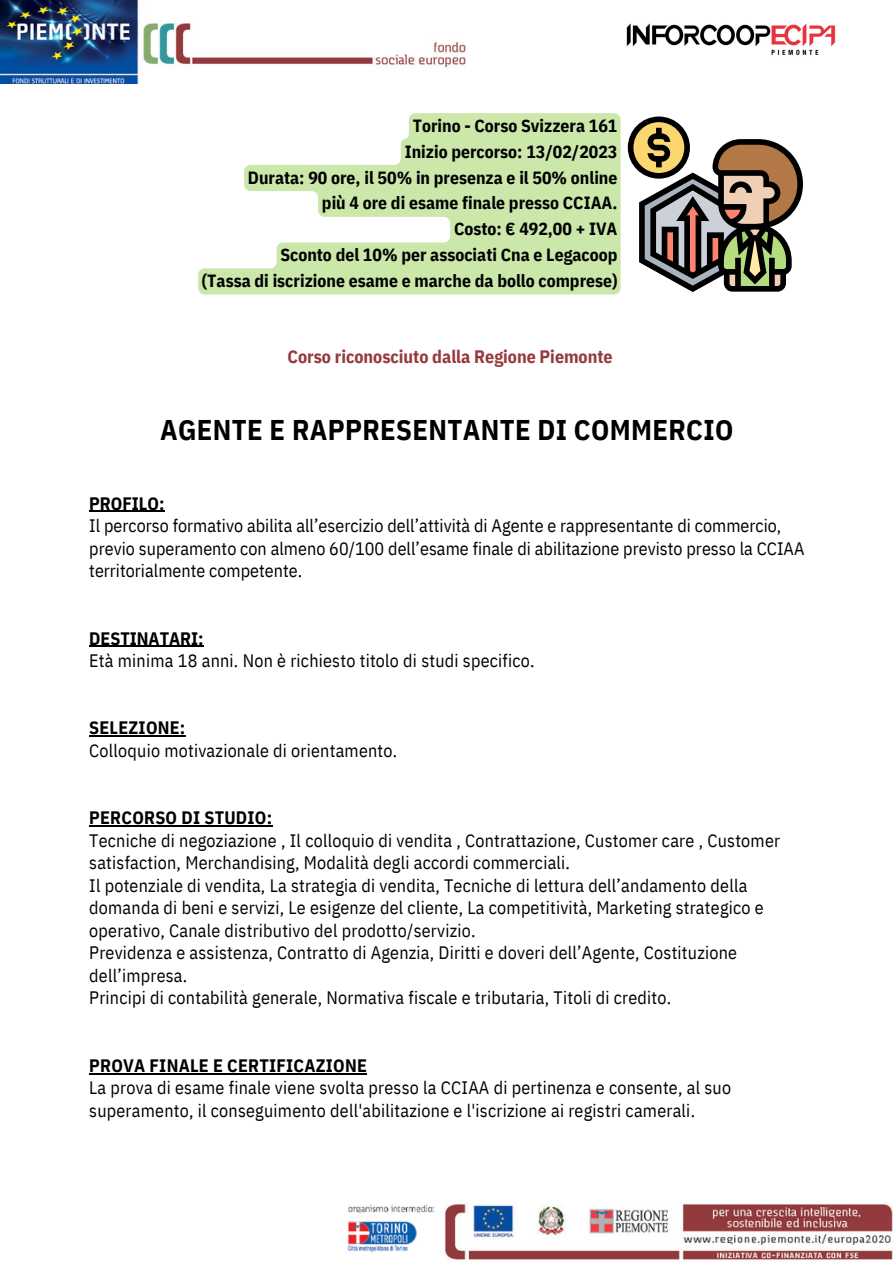
<style>
.page{position:relative;width:893px;height:1264px;background:#fff}
.page>*{position:absolute;margin:0;border:0;box-sizing:border-box;transform-origin:0 0}
.t1{font:700 28.5px "IBM Plex Sans Cond";letter-spacing:.015em;color:#000}
.t2{font:18px/22.5px "IBM Plex Sans Cond";letter-spacing:.015em;color:#000}
.t3{font:700 18px "IBM Plex Sans Cond";letter-spacing:.015em;color:#000}
.t4{font:700 18px "IBM Plex Sans Cond";color:#943a3f}
.t5{font:700 17.7px/25.8px "IBM Plex Sans Cond";color:#000;text-align:right}
</style>
<div class="page">
<img style="left:626px;top:23px;width:210px;height:32px">
<img style="left:0;top:0;width:465px;height:83px">
<img style="left:444px;top:1204px;width:448px;height:56px">
<img style="left:347px;top:1204px;width:87px;height:49px">
<hr style="left:89px;top:510px;width:75px;height:2px;background:#000">
<hr style="left:89px;top:645px;width:109px;height:1px;background:#000">
<hr style="left:89px;top:735px;width:97px;height:1px;background:#000">
<hr style="left:89px;top:825px;width:183px;height:1px;background:#000">
<hr style="left:89px;top:1072px;width:278px;height:2px;background:#000">
<svg style="left:627px;top:116px;width:175px;height:176px"></svg>
<svg style="left:198px;top:113px;width:422px;height:181px;fill:#cbe7aa"></svg>
<p class="t5" style="left:202px;top:112px;width:417px">Torino - Corso Svizzera 161<br>Inizio percorso: 13/02/2023<br>Durata: 90 ore, il 50% in presenza e il 50% online<br>più 4 ore di esame finale presso CCIAA.<br>Costo: € 492,00 + IVA<br>Sconto del 10% per associati Cna e Legacoop<br>(Tassa di iscrizione esame e marche da bollo comprese)</p>
<p class="t4" style="left:287px;top:345px;width:326px">Corso riconosciuto dalla Regione Piemonte</p>
<h1 class="t1" style="left:160px;top:410px;width:575px">AGENTE E RAPPRESENTANTE DI COMMERCIO</h1>
<p class="t3" style="left:89px;top:491px;width:77px">PROFILO:</p>
<p class="t2" style="left:89px;top:514px;width:716px">Il percorso formativo abilita all’esercizio dell’attività di Agente e rappresentante di commercio, previo superamento con almeno 60/100 dell’esame finale di abilitazione previsto presso la CCIAA territorialmente competente.</p>
<p class="t3" style="left:89px;top:626px;width:116px">DESTINATARI:</p>
<p class="t2" style="left:89px;top:649px;width:447px">Età minima 18 anni. Non è richiesto titolo di studi specifico.</p>
<p class="t3" style="left:89px;top:716px;width:98px">SELEZIONE:</p>
<p class="t2" style="left:89px;top:739px;width:309px">Colloquio motivazionale di orientamento.</p>
<p class="t3" style="left:89px;top:806px;width:184px">PERCORSO DI STUDIO:</p>
<p class="t2" style="left:89px;top:829px;width:692px">Tecniche di negoziazione , Il colloquio di vendita , Contrattazione, Customer care , Customer satisfaction, Merchandising, Modalità degli accordi commerciali.<br>Il potenziale di vendita, La strategia di vendita, Tecniche di lettura dell’andamento della domanda di beni e servizi, Le esigenze del cliente, La competitività, Marketing strategico e operativo, Canale distributivo del prodotto/servizio.<br>Previdenza e assistenza, Contratto di Agenzia, Diritti e doveri dell’Agente, Costituzione dell’impresa.<br>Principi di contabilità generale, Normativa fiscale e tributaria, Titoli di credito.</p>
<p class="t3" style="left:89px;top:1053px;width:279px">PROVA FINALE E CERTIFICAZIONE</p>
<p class="t2" style="left:89px;top:1076px;width:643px">La prova di esame finale viene svolta presso la CCIAA di pertinenza e consente, al suo superamento, il conseguimento dell'abilitazione e l'iscrizione ai registri camerali.</p>
</div>
